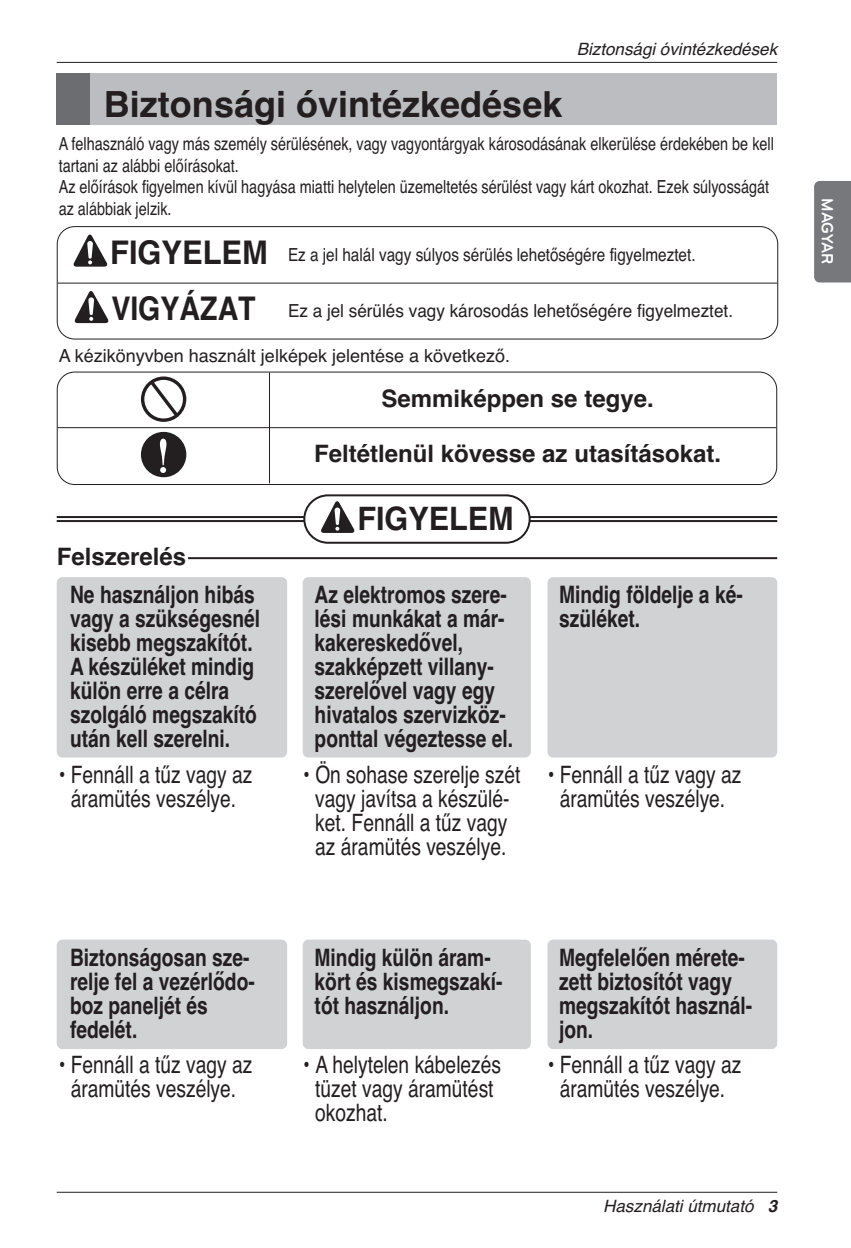
<style>
.page{position:relative;width:851px;height:1248px;background:#fff}
.page>*{position:absolute;margin:0;border:0;box-sizing:border-box;transform-origin:0 0}
.t1{font:700 36px "Helvetica";color:#231f20}
.t2{font:700 32.6px/56.4px "Helvetica";color:#231f20;scale:.95 1}
.t3{font:700 32.2px "Helvetica";color:#231f20;scale:.95 1}
.t4{font:700 24px/24px "Helvetica";color:#231f20;scale:.8 1}
.t5{font:24px/24px "Helvetica";color:#231f20;text-align:center;scale:.8 1}
.t6{font:700 24px/38.6px "Helvetica";color:#231f20}
.t7{font:18px/21.6px "Helvetica";color:#231f20;scale:.8 1}
.t8{font:18px "Helvetica";color:#231f20;scale:.85 1}
.t9{font:18px "Helvetica";color:#231f20;scale:.95 1}
.t10{font:18px "Helvetica";color:#231f20}
.t11{font:italic 17px "Helvetica";color:#231f20}
.t12{font:700 17px "Bryant LG";letter-spacing:-.01em;color:#fff;scale:.95 1}
.s1{font-weight:700}
</style>
<div class="page">
<hr style="left:57px;top:62px;width:720px;height:1px;background:#231f20">
<hr style="left:57px;top:1191px;width:720px;height:1px;background:#231f20">
<div style="left:814px;top:181px;width:36px;height:101px;background:#76787b"></div>
<div style="left:57px;top:74px;width:113px;height:51px;background:#6c6d70"></div>
<div style="left:91px;top:74px;width:686px;height:51px;background:#bcbdc0"></div>
<div style="left:57px;top:226px;width:721px;height:113px;border:2px solid #231f20;border-radius:18px"></div>
<hr style="left:58px;top:283px;width:719px;height:1px;background:#231f20">
<svg style="left:74px;top:234px;width:34px;height:32px"></svg>
<svg style="left:75px;top:291px;width:34px;height:32px"></svg>
<div style="left:57px;top:371px;width:720px;height:114px;border:2px solid #231f20;border-radius:18px"></div>
<hr style="left:58px;top:427px;width:718px;height:1px;background:#231f20">
<svg style="left:141px;top:376px;width:45px;height:46px"></svg>
<div style="left:141px;top:432px;width:45px;height:45px;background:#231f20;border-radius:50%"></div>
<svg style="left:160px;top:438px;width:6px;height:35px"></svg>
<hr style="left:269px;top:372px;width:1px;height:111px;background:#231f20">
<hr style="left:57px;top:516px;width:720px;height:2px;background:#231f20">
<hr style="left:57px;top:520px;width:720px;height:2px;background:#231f20">
<svg style="left:303px;top:494px;width:227px;height:49px"></svg>
<hr style="left:178px;top:557px;width:599px;height:2px;background:#231f20">
<div style="left:57px;top:545px;width:131px;height:24px;background:#fff"></div>
<div style="left:547px;top:577px;width:230px;height:180px;background:#d1d2d4;border-radius:6px"></div>
<div style="left:57px;top:577px;width:230px;height:180px;background:#d1d2d4;border-radius:6px"></div>
<div style="left:303px;top:577px;width:227px;height:180px;background:#d1d2d4;border-radius:6px"></div>
<div style="left:547px;top:939px;width:230px;height:109px;background:#d1d2d4;border-radius:6px"></div>
<div style="left:57px;top:939px;width:230px;height:109px;background:#d1d2d4;border-radius:6px"></div>
<div style="left:303px;top:939px;width:227px;height:109px;background:#d1d2d4;border-radius:6px"></div>
<p class="t11" style="left:576px;top:43px;width:202px">Biztonsági óvintézkedések</p>
<p class="t1" style="left:104px;top:91px;width:460px">Biztonsági óvintézkedések</p>
<p class="t7" style="left:59px;top:135px;width:895px">A felhasználó vagy más személy sérülésének, vagy vagyontárgyak károsodásának elkerülése érdekében be kell tartani az alábbi előírásokat.<br>Az előírások figyelmen kívül hagyása miatti helytelen üzemeltetés sérülést vagy kárt okozhat. Ezek súlyosságát az alábbiak jelzik.</p>
<p class="t2" style="left:110px;top:227px;width:167px">FIGYELEM<br>VIGYÁZAT</p>
<p class="t8" style="left:288px;top:248px;width:481px">Ez a jel halál vagy súlyos sérülés lehetőségére figyelmeztet.</p>
<p class="t9" style="left:288px;top:303px;width:470px">Ez a jel sérülés vagy károsodás lehetőségére figyelmeztet.</p>
<p class="t10" style="left:59px;top:348px;width:453px">A kézikönyvben használt jelképek jelentése a következő.</p>
<p class="t6" style="left:381px;top:381px;width:274px">Semmiképpen se tegye.</p>
<p class="t6" style="left:314px;top:436px;width:408px">Feltétlenül kövesse az utasításokat.</p>
<p class="t6" style="left:70px;top:539px;width:186px;text-indent:-13px">Felszerelés<br>Ne használjon hibás</p>
<p class="t4" style="left:70px;top:609px;width:239px">vagy a szükségesnél kisebb megszakítót.<br>A készüléket mindig külön erre a célra szolgáló megszakító után kell szerelni.</p>
<p class="t5" style="left:59px;top:764px;width:243px">• Fennáll a tűz vagy az áramütés veszélye.</p>
<p class="t4" style="left:70px;top:947px;width:232px">Biztonságosan sze&shy;relje fel a vezérlődo&shy;boz paneljét és fedelét.</p>
<p class="t5" style="left:59px;top:1055px;width:243px">• Fennáll a tűz vagy az áramütés veszélye.</p>
<p class="t3" style="left:357px;top:507px;width:166px">FIGYELEM</p>
<p class="t4" style="left:314px;top:585px;width:250px">Az elektromos szere&shy;lési munkákat a már&shy;kakereskedővel, szakképzett villany&shy;szerelővel vagy egy hivatalos szervizköz&shy;ponttal végeztesse el.</p>
<p class="t5" style="left:303px;top:764px;width:273px">• Ön sohase szerelje szét vagy javítsa a készülé&shy;ket. Fennáll a tűz vagy az áramütés veszélye.</p>
<p class="t4" style="left:559px;top:585px;width:231px">Mindig földelje a ké&shy;szüléket.</p>
<p class="t5" style="left:547px;top:764px;width:243px">• Fennáll a tűz vagy az áramütés veszélye.</p>
<p class="t4" style="left:314px;top:947px;width:236px">Mindig külön áram&shy;kört és kismegszakí&shy;tót használjon.</p>
<p class="t5" style="left:315px;top:1055px;width:234px;text-align:left;text-indent:-12px">• A helytelen kábelezés tüzet vagy áramütést okozhat.</p>
<p class="t4" style="left:559px;top:947px;width:243px">Megfelelően mérete&shy;zett biztosítót vagy megszakítót használ&shy;jon.</p>
<p class="t5" style="left:547px;top:1055px;width:243px">• Fennáll a tűz vagy az áramütés veszélye.</p>
<p class="t11" style="left:603px;top:1199px;width:175px">Használati útmutató <span class="s1">3</span></p>
<p class="t12" style="left:837px;top:198px;width:71px;rotate:90deg">MAGYAR</p>
</div>
